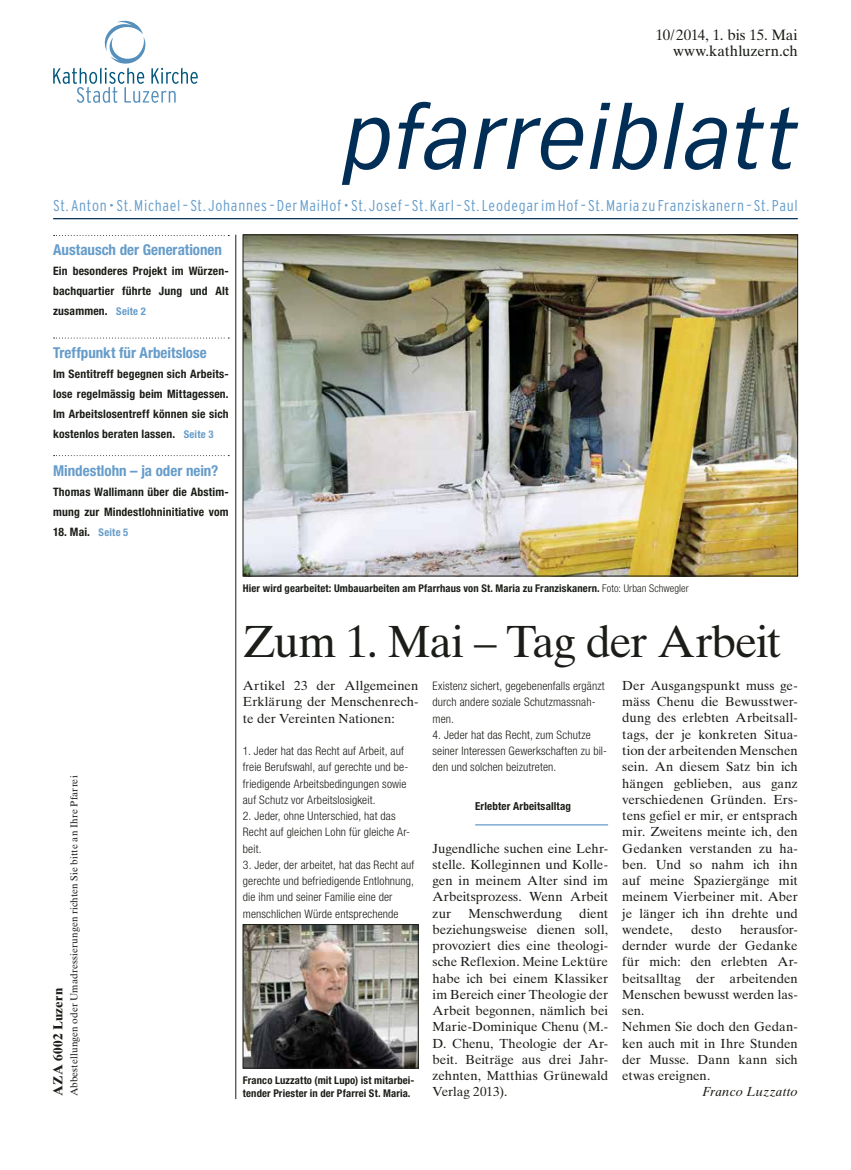
<style>
.page{position:relative;width:851px;height:1170px;background:#fff}
.page>*{position:absolute;margin:0;border:0;box-sizing:border-box;transform-origin:0 0}
.t1{font:italic 85px "Vectora LT Std";letter-spacing:.025em;color:#002e56}
.t2{font:45px "Times Ten LT Std";letter-spacing:-.03em;color:#1b1e18}
.t3{font:300 condensed 15.62px "Interstate";letter-spacing:.045em;color:#659cca}
.t4{font:700 condensed 15px "Helvetica Neue LT Std";color:#659cca}
.t5{font:15px/16.2px "Times Ten LT Std";color:#1b1e18;text-align:right}
.t6{font:13.12px/16.2px "Times Ten LT Std";letter-spacing:-.005em;color:#1b1e18;text-align:justify}
.t7{font:italic 13.12px "Times Ten LT Std";letter-spacing:.01em;color:#1b1e18}
.t8{font:700 13.12px "Times Ten LT Std";letter-spacing:.03em;color:#1b1e18}
.t9{font:300 condensed 11.75px/16.2px "Helvetica Neue LT Std";letter-spacing:.01em;color:#1b1e18}
.t10{font:700 condensed 11.62px/20px "Helvetica Neue LT Std";letter-spacing:.015em;color:#1b1e18;text-align:justify}
.t11{font:700 condensed 11px "Helvetica Neue LT Std";letter-spacing:.015em;color:#1b1e18}
.t12{font:700 condensed 10.62px/12.8px "Helvetica Neue LT Std";letter-spacing:.015em;color:#1b1e18}
.t13{font:10px "Times Ten LT Std";letter-spacing:.01em;color:#1b1e18}
.s1{font-size:10.62px;color:#659cca}
.s2{font-weight:300}
</style>
<div class="page">
<hr style="left:235px;top:235px;width:1px;height:863px;background:#1b1e18">
<hr style="left:53px;top:218px;width:744px;height:1px;background:#002e56">
<svg style="left:54px;top:235px;width:175px;height:1px"></svg>
<svg style="left:54px;top:337px;width:175px;height:1px"></svg>
<svg style="left:54px;top:455px;width:175px;height:1px"></svg>
<img style="left:245px;top:237px;width:550px;height:337px">
<img style="left:245px;top:926px;width:171px;height:140px">
<div style="left:243px;top:924px;width:175px;height:144px;border:1px solid #1b1e18"></div>
<hr style="left:475px;top:824px;width:133px;height:1px;background:#659cca">
<svg style="left:53px;top:21px;width:145px;height:82px"></svg>
<p class="t5" style="left:655px;top:26px;width:143px">10/2014, 1. bis 15. Mai www.kathluzern.ch</p>
<h1 class="t1" style="left:344px;top:90px;width:454px">pfarreiblatt</h1>
<p class="t3" style="left:53px;top:197px;width:746px">St. Anton • St. Michael – St. Johannes – Der MaiHof • St. Josef – St. Karl – St. Leodegar im Hof – St. Maria zu Franziskanern – St. Paul</p>
<p class="t4" style="left:53px;top:241px;width:170px">Austausch der Generationen</p>
<p class="t10" style="left:53px;top:261px;width:177px">Ein besonderes Projekt im Würzen&shy;bachquartier führte Jung und Alt zusammen. <span class="s1">Seite 2</span></p>
<p class="t4" style="left:53px;top:343px;width:155px">Treffpunkt für Arbeitslose</p>
<p class="t10" style="left:53px;top:364px;width:177px">Im Sentitreff begegnen sich Arbeits&shy;lose regelmässig beim Mittagessen.<br>Im Arbeitslosentreff können sie sich kostenlos beraten lassen. <span class="s1">Seite 3</span></p>
<p class="t4" style="left:53px;top:461px;width:167px">Mindestlohn – ja oder nein?</p>
<p class="t10" style="left:53px;top:481px;width:177px">Thomas Wallimann über die Abstim&shy;mung zur Mindestlohninitiative vom</p>
<p class="t10" style="left:53px;top:521px;width:77px">18. Mai. <span class="s1">Seite 5</span></p>
<p class="t13" style="left:68px;top:1096px;width:322px;rotate:-90deg">Abbestellungen oder Umadressierungen richten Sie bitte an Ihre Pfarrei</p>
<p class="t8" style="left:50px;top:1096px;width:110px;rotate:-90deg">AZA 6002 Luzern</p>
<p class="t12" style="left:243px;top:582px;width:447px">Hier wird gearbeitet: Umbauarbeiten am Pfarrhaus von St. Maria zu Franziskanern. <span class="s2">Foto: Urban Schwegler</span></p>
<h2 class="t2" style="left:243px;top:615px;width:540px">Zum 1. Mai – Tag der Arbeit</h2>
<p class="t6" style="left:243px;top:677px;width:177px">Artikel 23 der Allgemeinen Erklärung der Menschenrech&shy;te der Vereinten Nationen:</p>
<p class="t9" style="left:243px;top:742px;width:167px">1. Jeder hat das Recht auf Arbeit, auf freie Berufswahl, auf gerechte und be&shy;friedigende Arbeitsbedingungen sowie auf Schutz vor Arbeitslosigkeit.</p>
<p class="t9" style="left:243px;top:807px;width:169px">2. Jeder, ohne Unterschied, hat das<br>Recht auf gleichen Lohn für gleiche Ar&shy;beit.</p>
<p class="t9" style="left:243px;top:856px;width:173px">3. Jeder, der arbeitet, hat das Recht auf gerechte und befriedigende Entlohnung, die ihm und seiner Familie eine der menschlichen Würde entsprechende</p>
<p class="t12" style="left:243px;top:1073px;width:173px">Franco Luzzatto (mit Lupo) ist mitarbei&shy;tender Priester in der Pfarrei St. Maria.</p>
<p class="t9" style="left:432px;top:677px;width:174px">Existenz sichert, gegebenenfalls ergänzt durch andere soziale Schutzmassnah&shy;men.</p>
<p class="t9" style="left:432px;top:726px;width:176px">4. Jeder hat das Recht, zum Schutze seiner Interessen Gewerkschaften zu bil&shy;den und solchen beizutreten.</p>
<p class="t11" style="left:475px;top:799px;width:97px">Erlebter Arbeitsalltag</p>
<p class="t6" style="left:432px;top:839px;width:177px">Jugendliche suchen eine Lehr&shy;stelle. Kolleginnen und Kolle&shy;gen in meinem Alter sind im Arbeitsprozess. Wenn Arbeit zur</p>
<p class="t6" style="left:432px;top:904px;width:177px;text-indent:146px">dient beziehungsweise dienen soll, provoziert dies eine theologi&shy;sche Reflexion. Meine Lektüre habe ich bei einem Klassiker im Bereich einer Theologie der Arbeit begonnen, nämlich bei Marie-Dominique Chenu (M.- D. Chenu, Theologie der Ar&shy;beit. Beiträge aus drei Jahr&shy;zehnten, Matthias Grünewald Verlag 2013).</p>
<p class="t6" style="left:468px;top:904px;width:95px">Menschwerdung</p>
<p class="t6" style="left:622px;top:677px;width:177px">Der Ausgangspunkt muss ge&shy;mäss Chenu die Bewusstwer&shy;dung des erlebten Arbeitsall&shy;tags, der je konkreten Situa&shy;tion der arbeitenden Menschen sein. An diesem Satz bin ich hängen geblieben, aus ganz verschiedenen Gründen. Ers&shy;tens gefiel er mir, er entsprach mir. Zweitens meinte ich, den Gedanken verstanden zu ha&shy;ben. Und so nahm ich ihn auf meine Spaziergänge mit meinem Vierbeiner mit. Aber je länger ich ihn drehte und wendete,</p>
<p class="t6" style="left:622px;top:921px;width:177px;text-align:left;text-indent:118px">herausfor&shy;dernder wurde der Gedanke für mich: den erlebten Ar&shy;beitsalltag der arbeitenden<br>Menschen bewusst werden las&shy;sen.<br>Nehmen Sie doch den Gedan&shy;ken auch mit in Ihre Stunden der Musse. Dann kann sich etwas ereignen.</p>
<p class="t7" style="left:702px;top:1084px;width:97px">Franco Luzzatto</p>
<p class="t6" style="left:691px;top:921px;width:32px">desto</p>
</div>
